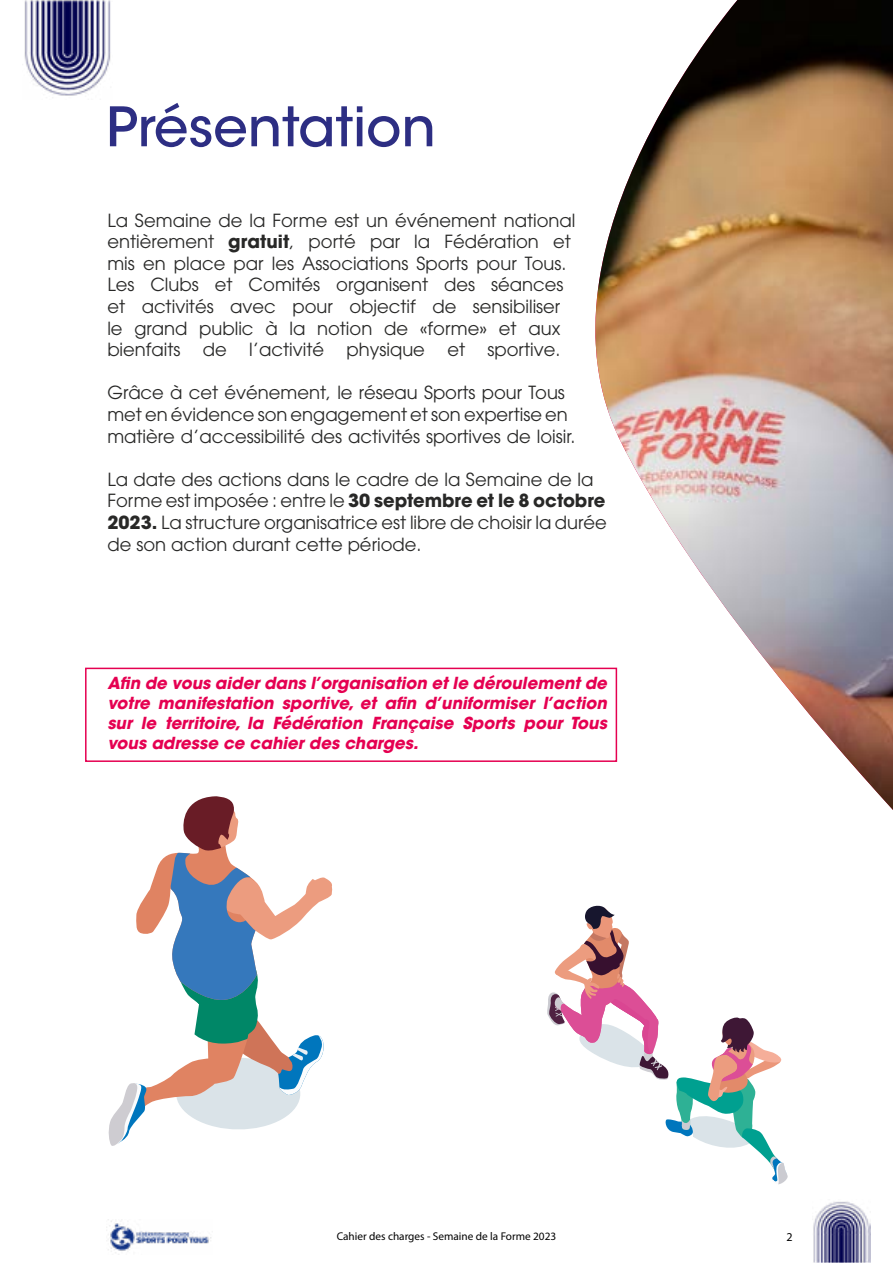
<style>
.page{position:relative;width:893px;height:1263px;background:#fff}
.page>*{position:absolute;margin:0;border:0;box-sizing:border-box;transform-origin:0 0}
.t1{font:500 54px "ITC Avant Garde Std";color:#2d2e83}
.t2{font:18px/21.6px "ITC Avant Garde Pro";color:#282827}
.t3{font:italic 700 16.5px/19.8px "ITC Avant Garde Std";color:#e50051;text-align:justify}
.t4{font:12px "Myriad Pro";color:#000}
.t5{font:11.25px "Myriad Pro";color:#000}
.s1{font-weight:700}
</style>
<div class="page">
<img style="left:594px;top:0;width:299px;height:810px">
<img style="left:106px;top:1219px;width:105px;height:34px">
<img style="left:813px;top:1201px;width:58px;height:62px">
<img style="left:24px;top:0;width:87px;height:96px">
<div style="left:85px;top:668px;width:532px;height:94px;border:2px solid #e50051"></div>
<svg style="left:108px;top:796px;width:225px;height:350px"></svg>
<svg style="left:547px;top:906px;width:241px;height:278px"></svg>
<h1 class="t1" style="left:106px;top:93px;width:331px">Présentation</h1>
<p class="t2" style="left:107px;top:209px;width:469px">La Semaine de la Forme est un événement national entièrement <span class="s1">gratuit</span>, porté par la Fédération et mis en place par les Associations Sports pour Tous.<br>Les Clubs et Comités organisent des séances et activités avec pour objectif de sensibiliser le grand public à la notion de «forme» et aux bienfaits de l’activité physique et sportive.</p>
<p class="t2" style="left:107px;top:382px;width:470px">Grâce à cet événement, le réseau Sports pour Tous met en évidence son engagement et son expertise en matière d’accessibilité des activités sportives de loisir.</p>
<p class="t2" style="left:107px;top:468px;width:501px">La date des actions dans le cadre de la Semaine de la Forme est imposée : entre le <span class="s1">30 septembre et le 8 octobre 2023.</span> La structure organisatrice est libre de choisir la durée de son action durant cette période.</p>
<p class="t3" style="left:107px;top:673px;width:501px">Afin de vous aider dans l’organisation et le déroulement de votre manifestation sportive, et afin d’uniformiser l’action sur le territoire, la Fédération Française Sports pour Tous vous adresse ce cahier des charges.</p>
<p class="t5" style="left:337px;top:1229px;width:221px">Cahier des charges - Semaine de la Forme 2023</p>
<p class="t4" style="left:786px;top:1229px;width:8px">2</p>
</div>
